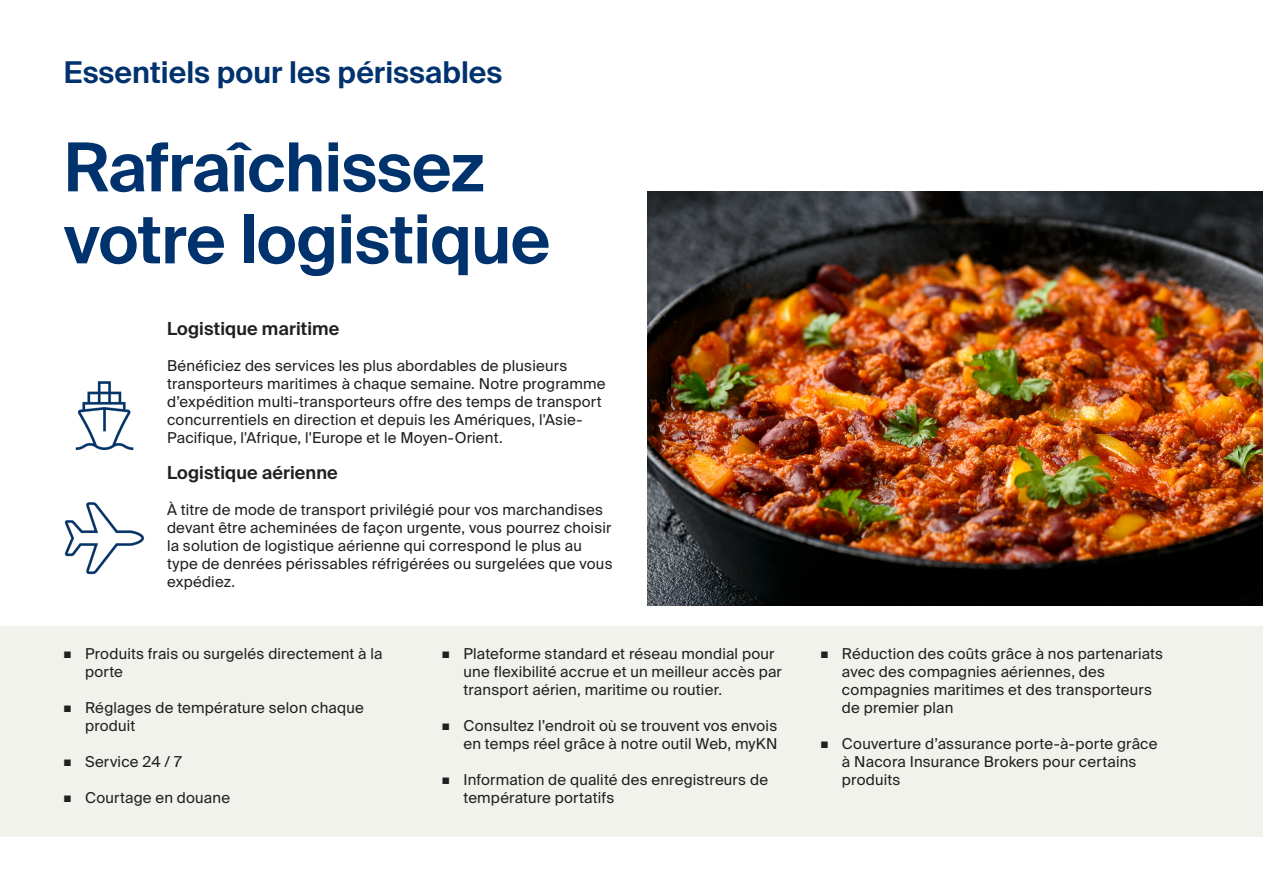
<style>
.page{position:relative;width:1263px;height:893px;background:#fff}
.page>*{position:absolute;margin:0;border:0;box-sizing:border-box;transform-origin:0 0}
.x___45pt{font:600 67.5px/72px "Suisse Intl";letter-spacing:-.01em;color:#00326d}
.x___20pt{font:600 30px "Suisse Intl";color:#00326d}
._1_5_x___12pt{font:600 18px "Suisse Intl";letter-spacing:.005em;color:#231f20}
._1_6_x___10pt{font:15px/18px "Suisse Intl";letter-spacing:.015em;color:#231f20}
.s1{font-size:12px}
</style>
<div class="page">
<div style="left:0;top:626px;width:1263px;height:210px;background:#f2f2ed"></div>
<img style="left:647px;top:191px;width:616px;height:414px">
<img style="left:75px;top:381px;width:59px;height:70px">
<img style="left:64px;top:502px;width:81px;height:73px">
<p class="x___20pt" style="left:64px;top:55px;width:440px">Essentiels pour les périssables</p>
<p class="x___45pt" style="left:64px;top:132px;width:488px">Rafraîchissez votre logistique</p>
<p class="_1_5_x___12pt" style="left:167px;top:319px;width:174px">Logistique maritime</p>
<p class="_1_6_x___10pt" style="left:167px;top:357px;width:440px">Bénéficiez des services les plus abordables de plusieurs transporteurs maritimes à chaque semaine. Notre programme d’expédition multi-transporteurs offre des temps de transport concurrentiels en direction et depuis les Amériques, l'Asie-Pacifique, l'Afrique, l'Europe et le Moyen-Orient.</p>
<p class="_1_5_x___12pt" style="left:167px;top:463px;width:172px">Logistique aérienne</p>
<p class="_1_6_x___10pt" style="left:167px;top:501px;width:447px">À titre de mode de transport privilégié pour vos marchandises devant être acheminées de façon urgente, vous pourrez choisir la solution de logistique aérienne qui correspond le plus au type de denrées périssables réfrigérées ou surgelées que vous expédiez.</p>
<p class="_1_6_x___10pt" style="left:85px;top:645px;width:299px;text-indent:-21px"><span class="s1">■</span> Produits frais ou surgelés directement à la porte</p>
<p class="_1_6_x___10pt" style="left:85px;top:699px;width:280px;text-indent:-21px"><span class="s1">■</span> Réglages de température selon chaque produit</p>
<p class="_1_6_x___10pt" style="left:64px;top:753px;width:120px"><span class="s1">■</span> Service 24 / 7</p>
<p class="_1_6_x___10pt" style="left:64px;top:789px;width:168px"><span class="s1">■</span> Courtage en douane</p>
<p class="_1_6_x___10pt" style="left:463px;top:645px;width:320px;text-indent:-21px"><span class="s1">■</span> Plateforme standard et réseau mondial pour une flexibilité accrue et un meilleur accès par transport aérien, maritime ou routier.</p>
<p class="_1_6_x___10pt" style="left:442px;top:717px;width:337px;text-align:right"><span class="s1">■</span> Consultez l’endroit où se trouvent vos envois en temps réel grâce à notre outil Web, myKN</p>
<p class="_1_6_x___10pt" style="left:463px;top:771px;width:306px;text-indent:-21px"><span class="s1">■</span> Information de qualité des enregistreurs de température portatifs</p>
<p class="_1_6_x___10pt" style="left:842px;top:645px;width:323px;text-indent:-21px"><span class="s1">■</span> Réduction des coûts grâce à nos partenariats avec des compagnies aériennes, des compagnies maritimes et des transporteurs de premier plan</p>
<p class="_1_6_x___10pt" style="left:842px;top:735px;width:317px;text-indent:-21px"><span class="s1">■</span> Couverture d’assurance porte-à-porte grâce à Nacora Insurance Brokers pour certains produits</p>
</div>
